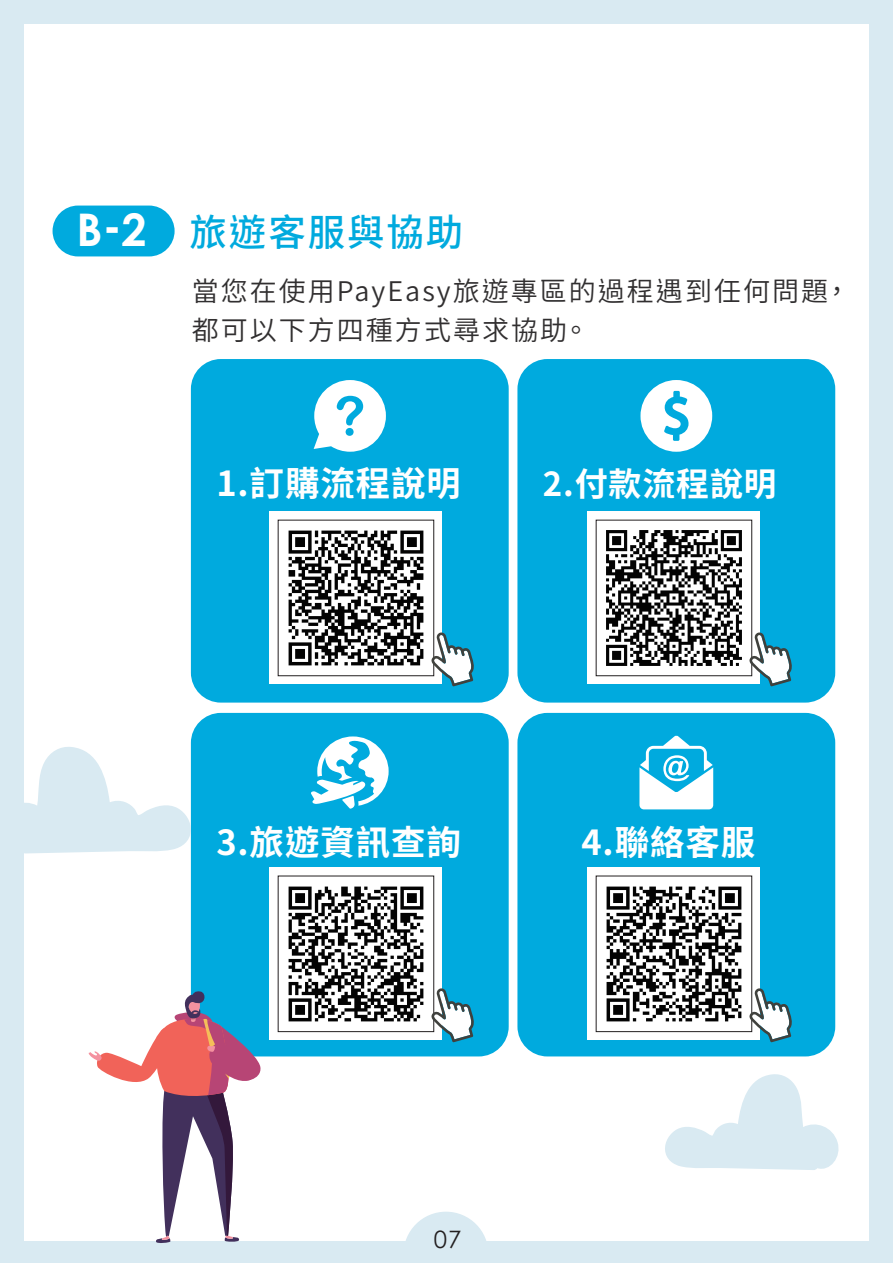
<style>
.page{position:relative;width:893px;height:1263px;background:#d9eaf2}
.page>*{position:absolute;margin:0;border:0;box-sizing:border-box;transform-origin:0 0}
.t1{font:500 37.5px "Noto Sans CJ Ktc";letter-spacing:.05em;color:#00aade}
.t2{font:700 34.5px "Noto Sans CJ Ktc";letter-spacing:.025em;color:#fff}
.t3{font:700 33px "Noto Sans CJ Ktc";letter-spacing:.025em;color:#fff}
.t4{font:600 27px/39px "Noto Sans CJ Ktc";letter-spacing:.075em;color:#312f30}
.t5{font:24px "Century Gothic";color:#231f20}
.s1{font-family:"Century Gothic";font-weight:700;font-size:45px;color:#fff}
</style>
<div class="page">
<div style="left:24px;top:24px;width:845px;height:1217px;background:#fff"></div>
<svg style="left:405px;top:1212px;width:81px;height:29px"></svg>
<div style="left:191px;top:359px;width:318px;height:344px;background:#00aade;border-radius:30px"></div>
<div style="left:517px;top:359px;width:318px;height:344px;background:#00aade;border-radius:30px"></div>
<div style="left:191px;top:713px;width:318px;height:343px;background:#00aade;border-radius:30px"></div>
<div style="left:517px;top:713px;width:318px;height:343px;background:#00aade;border-radius:30px"></div>
<div style="left:53px;top:206px;width:122px;height:50px;background:#00aade;border-radius:25px"></div>
<svg style="left:314px;top:380px;width:72px;height:72px"></svg>
<svg style="left:639px;top:735px;width:74px;height:74px"></svg>
<svg style="left:640px;top:380px;width:72px;height:72px"></svg>
<svg style="left:88px;top:990px;width:174px;height:253px"></svg>
<svg style="left:24px;top:746px;width:167px;height:110px"></svg>
<svg style="left:665px;top:1074px;width:174px;height:96px"></svg>
<div style="left:270px;top:512px;width:172px;height:172px;background:#fff"></div>
<div style="left:278px;top:520px;width:156px;height:156px;border:1px solid #231f20"></div>
<div style="left:588px;top:512px;width:172px;height:172px;background:#fff"></div>
<div style="left:596px;top:520px;width:156px;height:156px;border:1px solid #231f20"></div>
<div style="left:270px;top:867px;width:172px;height:173px;background:#fff"></div>
<div style="left:278px;top:876px;width:156px;height:156px;background:#fff;border:1px solid #231f20"></div>
<div style="left:588px;top:867px;width:172px;height:173px;background:#fff"></div>
<div style="left:596px;top:876px;width:156px;height:156px;border:1px solid #231f20"></div>
<img style="left:288px;top:530px;width:136px;height:136px">
<img style="left:606px;top:530px;width:136px;height:136px">
<img style="left:288px;top:886px;width:136px;height:136px">
<img style="left:606px;top:886px;width:136px;height:136px">
<svg style="left:311px;top:736px;width:78px;height:73px"></svg>
<svg style="left:431px;top:632px;width:43px;height:54px"></svg>
<svg style="left:749px;top:632px;width:43px;height:54px"></svg>
<svg style="left:431px;top:988px;width:43px;height:54px"></svg>
<svg style="left:749px;top:988px;width:43px;height:54px"></svg>
<h1 class="t1" style="left:77px;top:212px;width:388px"><span class="s1">B-2</span> 旅遊客服與協助</h1>
<p class="t4" style="left:192px;top:272px;width:660px">當您在使用PayEasy旅遊專區的過程遇到任何問題，都可以下方四種方式尋求協助。</p>
<p class="t2" style="left:216px;top:464px;width:246px">1.訂購流程說明</p>
<p class="t3" style="left:543px;top:465px;width:235px">2.付款流程說明</p>
<p class="t2" style="left:216px;top:823px;width:246px">3.旅遊資訊查詢</p>
<p class="t2" style="left:581px;top:823px;width:175px">4.聯絡客服</p>
<p class="t5" style="left:434px;top:1222px;width:29px">07</p>
</div>
